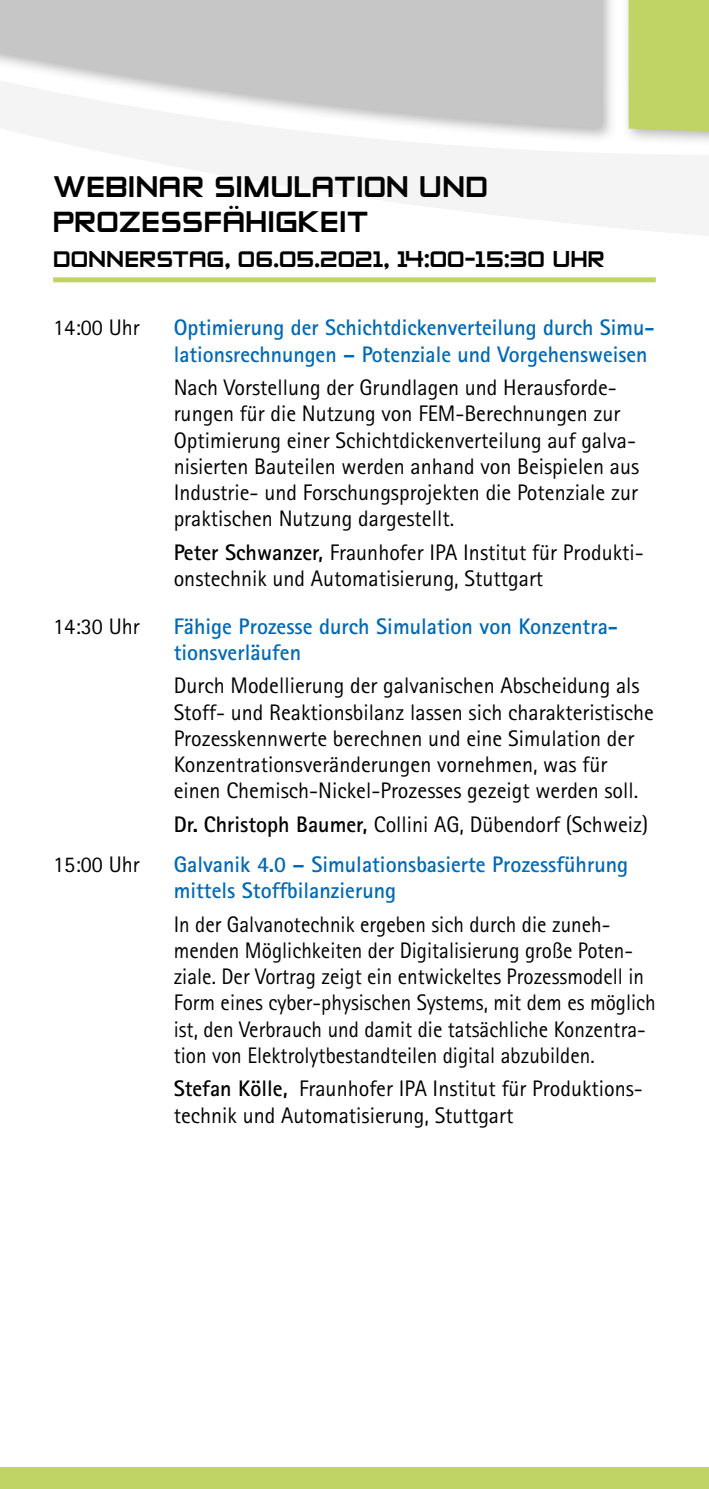
<style>
.page{position:relative;width:709px;height:1489px;background:#fff}
.page>*{position:absolute;margin:0;border:0;box-sizing:border-box;transform-origin:0 0}
.t1{font:35px/35px "Zeroes Two";color:#000;scale:.96 1}
.t2{font:27px "Zeroes Two";color:#000}
.t3{font:22.5px/26.2px "Rotis Sans Serif";color:#000}
.t4{font:22.5px/26.2px "Rotis Sans Serif";color:#000;scale:.94 1}
.t5{font:700 22.5px/26.2px "Rotis Sans Serif";color:#0069b4}
.s1{font-weight:700}
</style>
<div class="page">
<div style="left:0;top:1467px;width:709px;height:21px;background:#bfd464"></div>
<svg style="left:53px;top:144px;width:656px;height:139px"></svg>
<svg style="left:544px;top:0;width:165px;height:221px"></svg>
<div style="left:0;top:0;width:617px;height:144px;background:#f4f4f4"></div>
<svg style="left:0;top:0;width:685px;height:128px;fill:#c6c6c6"></svg>
<div style="left:53px;top:277px;width:603px;height:5px;background:#bfd464"></div>
<h1 class="t1" style="left:53px;top:170px;width:454px">WEBINAR SIMULATION UND<br>PROZESSFÄHIGKEIT</h1>
<p class="t2" style="left:53px;top:245px;width:553px">DONNERSTAG, 06.05.2021, 14:00-15:30 UHR</p>
<p class="t3" style="left:53px;top:314px;width:88px">14:00 Uhr</p>
<p class="t5" style="left:174px;top:314px;width:482px">Optimierung der Schichtdickenverteilung durch Simu&shy;lationsrechnungen – Potenziale und Vorgehensweisen</p>
<p class="t3" style="left:174px;top:374px;width:467px">Nach Vorstellung der Grundlagen und Herausforde&shy;rungen für die Nutzung von FEM-Berechnungen zur Optimierung einer Schichtdickenverteilung auf galva&shy;nisierten Bauteilen werden anhand von Beispielen aus Industrie- und Forschungsprojekten die Potenziale zur praktischen Nutzung dargestellt.</p>
<p class="t3" style="left:174px;top:539px;width:471px"><span class="s1">Peter Schwanzer,</span> Fraunhofer IPA Institut für Produkti&shy;onstechnik und Automatisierung, Stuttgart</p>
<p class="t3" style="left:53px;top:612px;width:88px">14:30 Uhr</p>
<p class="t5" style="left:174px;top:612px;width:444px">Fähige Prozesse durch Simulation von Konzentra&shy;tionsverläufen</p>
<p class="t3" style="left:174px;top:672px;width:482px">Durch Modellierung der galvanischen Abscheidung als Stoff- und Reaktionsbilanz lassen sich charakteristische Prozesskennwerte berechnen und eine Simulation der Konzentrationsveränderungen vornehmen, was für einen Chemisch-Nickel-Prozesses gezeigt werden soll.</p>
<p class="t3" style="left:174px;top:810px;width:476px"><span class="s1">Dr. Christoph Baumer,</span> Collini AG, Dübendorf (Schweiz)</p>
<p class="t3" style="left:53px;top:851px;width:88px">15:00 Uhr</p>
<p class="t5" style="left:174px;top:851px;width:456px">Galvanik 4.0 – Simulationsbasierte Prozessführung mittels Stoffbilanzierung</p>
<p class="t4" style="left:174px;top:910px;width:514px">In der Galvanotechnik ergeben sich durch die zuneh&shy;menden Möglichkeiten der Digitalisierung große Poten&shy;ziale. Der Vortrag zeigt ein entwickeltes Prozessmodell in Form eines cyber-physischen Systems, mit dem es möglich ist, den Verbrauch und damit die tatsächliche Konzentra&shy;tion von Elektrolytbestandteilen digital abzubilden.</p>
<p class="t3" style="left:174px;top:1075px;width:471px"><span class="s1">Stefan Kölle,</span> Fraunhofer IPA Institut für Produktions&shy;technik und Automatisierung, Stuttgart</p>
</div>
